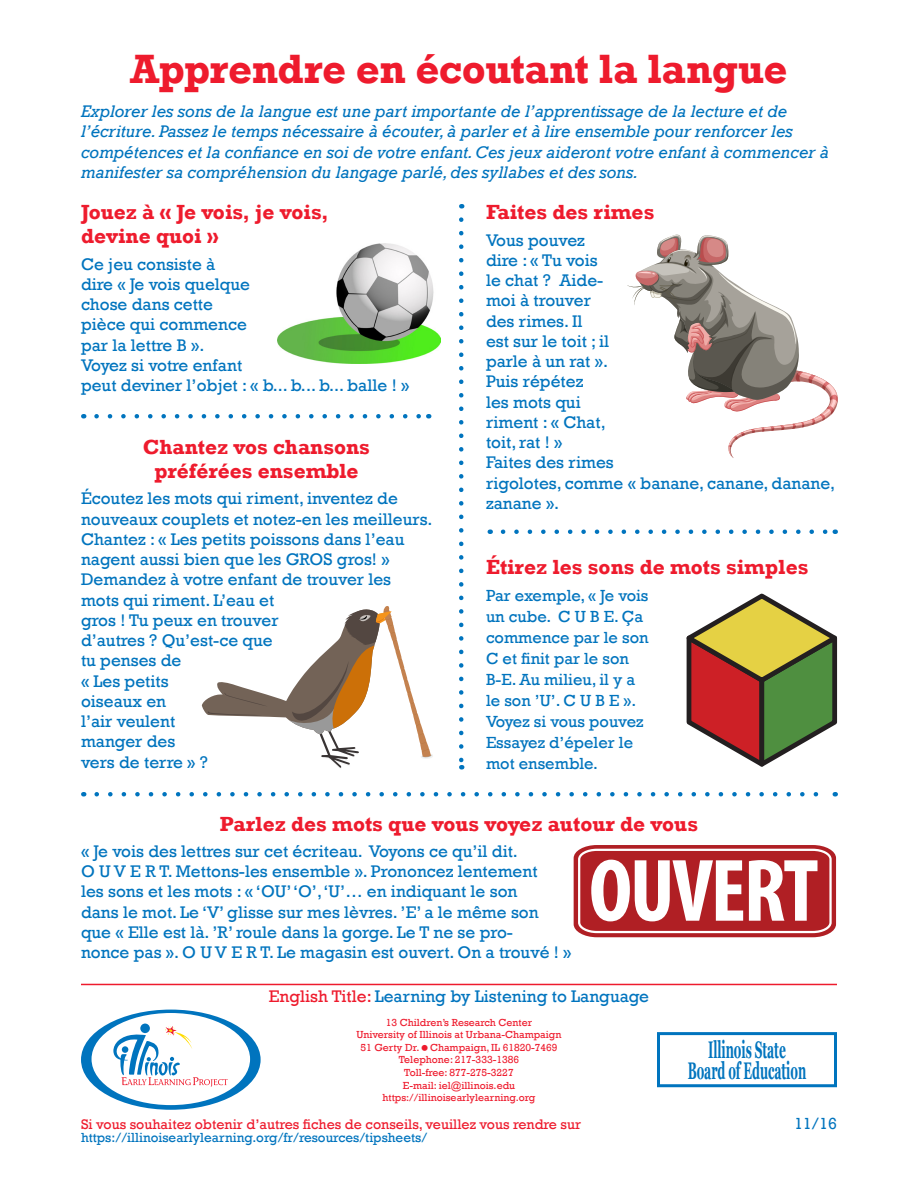
<style>
.page{position:relative;width:918px;height:1188px;background:#fff}
.page>*{position:absolute;margin:0;border:0;box-sizing:border-box;transform-origin:0 0}
.t1{font:700 condensed 89.55px "Myriad Pro";letter-spacing:-.025em;color:#fff}
.Tipsheet_Title{font:700 42px "Rockwell WGL";letter-spacing:-.015em;color:#ee1b2d}
.t2{font:700 24px/21px "Georgia";letter-spacing:-.005em;color:#0074be;text-align:center;scale:.5 1}
.Heading_2_fr{font:700 21px/24px "Rockwell WGL";color:#ee1b2d}
.Normal-fr{font:17.25px/20.2px "Rockwell WGL";color:#0074be}
.Subtitle-fr{font:italic 17.25px/20.2px "Rockwell WGL";color:#0074be}
.Normal-fr-2{font:16.5px/21px "Rockwell WGL";color:#0074be}
.t3{font:14.25px "Rockwell WGL";color:#ee1b2d}
.t4{font:13.5px "Rockwell WGL";color:#0074be}
.t5{font:10.5px/12.6px "Rockwell WGL";color:#ee1b2d;text-align:center}
.s1{color:#ee1b2d}
</style>
<div class="page">
<div style="left:657px;top:1032px;width:180px;height:55px;border:3px solid #0074be"></div>
<svg style="left:81px;top:1010px;width:180px;height:100px"></svg>
<hr style="left:81px;top:984px;width:756px;height:1px;background:#ee1b2d">
<img style="left:277px;top:244px;width:164px;height:119px">
<svg style="left:686px;top:593px;width:152px;height:174px"></svg>
<svg style="left:97px;top:414px;width:324px;height:4px"></svg>
<svg style="left:503px;top:530px;width:325px;height:4px"></svg>
<svg style="left:459px;top:220px;width:5px;height:550px"></svg>
<svg style="left:97px;top:792px;width:722px;height:4px"></svg>
<svg style="left:574px;top:845px;width:262px;height:92px;background:#b52e33"></svg>
<svg style="left:627px;top:234px;width:211px;height:224px"></svg>
<svg style="left:202px;top:606px;width:231px;height:162px"></svg>
<h1 class="Tipsheet_Title" style="left:130px;top:36px;width:659px">Apprendre en écoutant la langue</h1>
<p class="Subtitle-fr" style="left:81px;top:101px;width:749px">Explorer les sons de la langue est une part importante de l’apprentissage de la lecture et de l’écriture. Passez le temps nécessaire à écouter, à parler et à lire ensemble pour renforcer les compétences et la confiance en soi de votre enfant. Ces jeux aideront votre enfant à commencer à manifester sa compréhension du langage parlé, des syllabes et des sons.</p>
<h2 class="Heading_2_fr" style="left:81px;top:199px;width:249px">Jouez à « Je vois, je vois, devine quoi »</h2>
<p class="Normal-fr" style="left:81px;top:253px;width:330px">Ce jeu consiste à<br>dire « Je vois quelque<br>chose dans cette<br>pièce qui commence<br>par la lettre B ».<br>Voyez si votre enfant<br>peut deviner l’objet : « b... b... b... balle ! »</p>
<h2 class="Heading_2_fr" style="left:143px;top:434px;width:229px;text-align:center">Chantez vos chansons préférées ensemble</h2>
<p class="Normal-fr" style="left:81px;top:488px;width:353px">Écoutez les mots qui riment, inventez de nouveaux couplets et notez-en les meilleurs.<br>Chantez : « Les petits poissons dans l’eau nagent aussi bien que les GROS gros! »<br>Demandez à votre enfant de trouver les mots qui riment. L’eau et<br>gros ! Tu peux en trouver<br>d’autres ? Qu’est-ce que<br>tu penses de<br>« Les petits<br>oiseaux en<br>l’air veulent<br>manger des<br>vers de terre » ?</p>
<h2 class="Heading_2_fr" style="left:486px;top:199px;width:170px">Faites des rimes</h2>
<p class="Normal-fr" style="left:486px;top:229px;width:351px">Vous pouvez<br>dire : « Tu vois<br>le chat ? Aide-<br>moi à trouver<br>des rimes. Il<br>est sur le toit ; il<br>parle à un rat ».<br>Puis répétez<br>les mots qui<br>riment : « Chat,<br>toit, rat ! »<br>Faites des rimes<br>rigolotes, comme « banane, canane, danane, zanane ».</p>
<h2 class="Heading_2_fr" style="left:486px;top:554px;width:324px">Étirez les sons de mots simples</h2>
<p class="Normal-fr-2" style="left:486px;top:584px;width:164px">Par exemple, « Je vois un cube. C U B E. Ça commence par le son<br>C et finit par le son<br>B-E. Au milieu, il y a le son ’U’. C U B E ».<br>Voyez si vous pouvez<br>Essayez d’épeler le mot ensemble.</p>
<h2 class="Heading_2_fr" style="left:220px;top:810px;width:480px">Parlez des mots que vous voyez autour de vous</h2>
<p class="Normal-fr" style="left:81px;top:840px;width:492px">« Je vois des lettres sur cet écriteau. Voyons ce qu’il dit.<br>O U V E R T. Mettons-les ensemble ». Prononcez lentement<br>les sons et les mots : « ‘OU’ ‘O’, ‘U’… en indiquant le son<br>dans le mot. Le ‘V’ glisse sur mes lèvres. ’E’ a le même son que « Elle est là. ’R’ roule dans la gorge. Le T ne se pro-<br>nonce pas ». O U V E R T. Le magasin est ouvert. On a trouvé ! »</p>
<p class="t1" style="left:589px;top:835px;width:231px">OUVERT</p>
<p class="Normal-fr" style="left:269px;top:985px;width:382px"><span class="s1">English Title:</span> Learning by Listening to Language</p>
<p class="t5" style="left:356px;top:1015px;width:207px">13 Children’s Research Center<br>University of Illinois at Urbana-Champaign</p>
<p class="t5" style="left:360px;top:1041px;width:199px">51 Gerty Dr. Champaign, IL 61820-7469</p>
<p class="t5" style="left:399px;top:1053px;width:122px">Telephone: 217-333-1386</p>
<p class="t5" style="left:404px;top:1066px;width:111px">Toll-free: 877-275-3227</p>
<p class="t5" style="left:403px;top:1078px;width:114px">E-mail: iel@illinois.edu</p>
<p class="t5" style="left:382px;top:1091px;width:155px">https://illinoisearlylearning.org</p>
<p class="t2" style="left:688px;top:1039px;width:239px">Illinois State<br>Board of Education</p>
<p class="t3" style="left:81px;top:1114px;width:502px">Si vous souhaitez obtenir d’autres fiches de conseils, veuillez vous rendre sur</p>
<p class="Normal-fr-2" style="left:794px;top:1113px;width:44px">11/16</p>
<p class="t4" style="left:81px;top:1128px;width:348px">https://illinoisearlylearning.org/fr/resources/tipsheets/</p>
</div>
